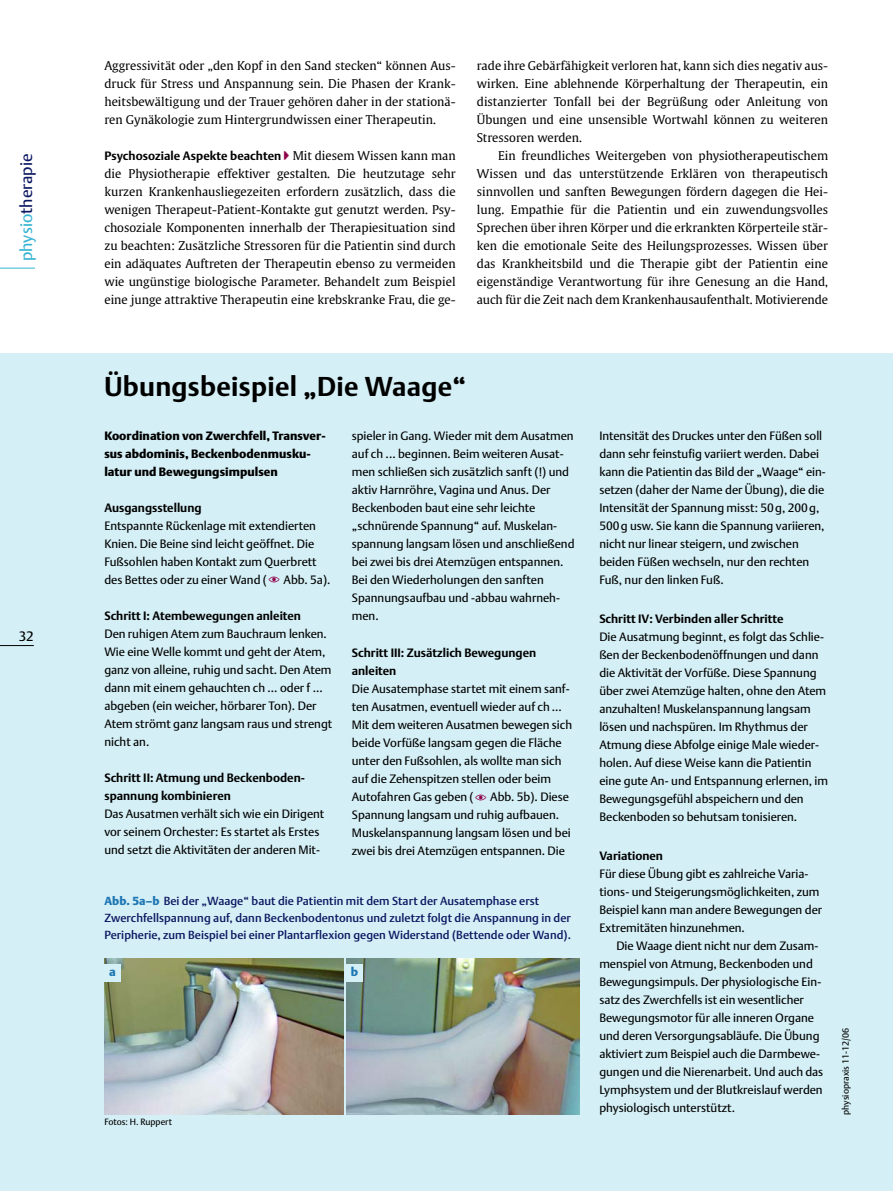
<style>
.page{position:relative;width:893px;height:1191px;background:#fff}
.page>*{position:absolute;margin:0;border:0;box-sizing:border-box;transform-origin:0 0}
.t1{font:700 27px "Thieme Argo One 04";letter-spacing:.01em;color:#000}
.t2{font:16.5px "Thieme Argo Two 04";letter-spacing:.005em;color:#0b1761}
.t3{font:13.5px "Thieme Argo Two 04";color:#000}
.t4{font:12px/18px "Thieme Argo Two 04";color:#000}
.t5{font:12px/18px "Thieme Gulliver 04";color:#000;text-align:justify}
.t6{font:700 12px/18px "Thieme Argo One 04";color:#000}
.t7{font:700 12px/18px "Thieme Argo Two 04";color:#000}
.t8{font:700 12px "Thieme Argo Two 04";color:#1f77b4}
.t9{font:11.7px/17.2px "Thieme Argo Three 04";letter-spacing:.005em;color:#0b1761}
.t10{font:9px "Thieme Argo Two 04";color:#000}
.s1{color:#35b3d1}
.s2{font-family:"Physiopraxis";font-weight:400;font-size:19.5px;color:#90034c}
.s3{font-family:"Thieme Gulliver 04";font-weight:400}
.s4{font-family:"Physiopraxis";font-size:19.5px;color:#90034c}
.s5{font-family:"Thieme Argo Two 04";font-weight:700;color:#1f77b4}
</style>
<div class="page">
<hr style="left:0;top:268px;width:35px;height:1px;background:#35b3d1">
<div style="left:0;top:353px;width:892px;height:838px;background:#d4eff5"></div>
<img style="left:104px;top:959px;width:239px;height:155px">
<img style="left:347px;top:959px;width:233px;height:155px">
<div style="left:104px;top:964px;width:17px;height:17px;background:#d4eff5"></div>
<div style="left:346px;top:964px;width:17px;height:17px;background:#d4eff5"></div>
<hr style="left:0;top:645px;width:34px;height:1px;background:#000">
<h2 class="t2" style="left:19px;top:261px;width:109px;rotate:-90deg"><span class="s1">physio</span>therapie</h2>
<p class="t3" style="left:19px;top:630px;width:17px">32</p>
<p class="t5" style="left:104px;top:57px;width:353px">Aggressivität oder „den Kopf in den Sand stecken“ können Aus&shy;druck für Stress und Anspannung sein. Die Phasen der Krank&shy;heitsbewältigung und der Trauer gehören daher in der stationä&shy;ren Gynäkologie zum Hintergrundwissen einer Therapeutin.</p>
<p class="t6" style="left:104px;top:147px;width:353px">Psychosoziale Aspekte beachten <span class="s2">s</span> <span class="s3">Mit diesem Wissen kann man</span></p>
<p class="t5" style="left:104px;top:165px;width:353px">die Physiotherapie effektiver gestalten. Die heutzutage sehr kurzen Krankenhausliegezeiten erfordern zusätzlich, dass die wenigen Therapeut-Patient-Kontakte gut genutzt werden. Psy&shy;chosoziale Komponenten innerhalb der Therapiesituation sind zu beachten: Zusätzliche Stressoren für die Patientin sind durch ein adäquates Auftreten der Therapeutin ebenso zu vermeiden wie ungünstige biologische Parameter. Behandelt zum Beispiel eine junge attraktive Therapeutin eine krebskranke Frau, die ge-</p>
<p class="t5" style="left:477px;top:57px;width:353px">rade ihre Gebärfähigkeit verloren hat, kann sich dies negativ aus&shy;wirken. Eine ablehnende Körperhaltung der Therapeutin, ein distanzierter Tonfall bei der Begrüßung oder Anleitung von Übungen und eine unsensible Wortwahl können zu weiteren Stressoren werden.</p>
<p class="t5" style="left:477px;top:147px;width:353px;text-indent:21px">Ein freundliches Weitergeben von physiotherapeutischem Wissen und das unterstützende Erklären von therapeutisch sinnvollen und sanften Bewegungen fördern dagegen die Hei&shy;lung. Empathie für die Patientin und ein zuwendungsvolles Sprechen über ihren Körper und die erkrankten Körperteile stär&shy;ken die emotionale Seite des Heilungsprozesses. Wissen über das Krankheitsbild und die Therapie gibt der Patientin eine eigenständige Verantwortung für ihre Genesung an die Hand, auch für die Zeit nach dem Krankenhausaufenthalt. Motivierende</p>
<h1 class="t1" style="left:104px;top:375px;width:363px">Übungsbeispiel „Die Waage“</h1>
<p class="t7" style="left:104px;top:427px;width:223px">Koordination von Zwerchfell, Transver&shy;sus abdominis, Beckenbodenmusku&shy;latur und Bewegungsimpulsen</p>
<p class="t6" style="left:104px;top:499px;width:99px">Ausgangsstellung</p>
<p class="t4" style="left:104px;top:517px;width:228px">Entspannte Rückenlage mit extendierten Knien. Die Beine sind leicht geöffnet. Die Fußsohlen haben Kontakt zum Querbrett des Bettes oder zu einer Wand (<span class="s4">a</span> Abb. 5a).</p>
<p class="t6" style="left:104px;top:607px;width:198px">Schritt I: Atembewegungen anleiten</p>
<p class="t4" style="left:104px;top:625px;width:229px">Den ruhigen Atem zum Bauchraum lenken.<br>Wie eine Welle kommt und geht der Atem, ganz von alleine, ruhig und sacht. Den Atem dann mit einem gehauchten ch ... oder f ... abgeben (ein weicher, hörbarer Ton). Der Atem strömt ganz langsam raus und strengt nicht an.</p>
<p class="t6" style="left:104px;top:769px;width:202px">Schritt II: Atmung und Beckenboden&shy;spannung kombinieren</p>
<p class="t4" style="left:104px;top:805px;width:221px">Das Ausatmen verhält sich wie ein Dirigent vor seinem Orchester: Es startet als Erstes und setzt die Aktivitäten der anderen Mit-</p>
<p class="t4" style="left:352px;top:427px;width:224px">spieler in Gang. Wieder mit dem Ausatmen auf ch ... beginnen. Beim weiteren Ausat&shy;men schließen sich zusätzlich sanft (!) und aktiv Harnröhre, Vagina und Anus. Der Beckenboden baut eine sehr leichte „schnürende Spannung“ auf. Muskelan&shy;spannung langsam lösen und anschließend bei zwei bis drei Atemzügen entspannen.<br>Bei den Wiederholungen den sanften Spannungsaufbau und -abbau wahrneh&shy;men.</p>
<p class="t6" style="left:352px;top:644px;width:186px">Schritt III: Zusätzlich Bewegungen anleiten</p>
<p class="t4" style="left:352px;top:681px;width:222px">Die Ausatemphase startet mit einem sanf&shy;ten Ausatmen, eventuell wieder auf ch ...<br>Mit dem weiteren Ausatmen bewegen sich beide Vorfüße langsam gegen die Fläche unter den Fußsohlen, als wollte man sich auf die Zehenspitzen stellen oder beim Autofahren Gas geben (<span class="s4">a</span> Abb. 5b). Diese Spannung langsam und ruhig aufbauen.<br>Muskelanspannung langsam lösen und bei zwei bis drei Atemzügen entspannen. Die</p>
<p class="t9" style="left:104px;top:893px;width:468px"><span class="s5">Abb. 5a–b</span> Bei der „Waage“ baut die Patientin mit dem Start der Ausatemphase erst<br>Zwerchfellspannung auf, dann Beckenbodentonus und zuletzt folgt die Anspannung in der<br>Peripherie, zum Beispiel bei einer Plantarflexion gegen Widerstand (Bettende oder Wand).</p>
<p class="t8" style="left:109px;top:967px;width:8px">a</p>
<p class="t8" style="left:351px;top:967px;width:9px">b</p>
<p class="t10" style="left:104px;top:1118px;width:69px">Fotos: H. Ruppert</p>
<p class="t4" style="left:599px;top:427px;width:228px">Intensität des Druckes unter den Füßen soll dann sehr feinstufig variiert werden. Dabei kann die Patientin das Bild der „Waage“ ein&shy;setzen (daher der Name der Übung), die die Intensität der Spannung misst: 50 g, 200 g, 500 g usw. Sie kann die Spannung variieren, nicht nur linear steigern, und zwischen beiden Füßen wechseln, nur den rechten Fuß, nur den linken Fuß.</p>
<p class="t6" style="left:599px;top:610px;width:186px">Schritt IV: Verbinden aller Schritte</p>
<p class="t4" style="left:599px;top:628px;width:230px">Die Ausatmung beginnt, es folgt das Schlie&shy;ßen der Beckenbodenöffnungen und dann die Aktivität der Vorfüße. Diese Spannung über zwei Atemzüge halten, ohne den Atem anzuhalten! Muskelanspannung langsam lösen und nachspüren. Im Rhythmus der Atmung diese Abfolge einige Male wieder&shy;holen. Auf diese Weise kann die Patientin eine gute An- und Entspannung erlernen, im Bewegungsgefühl abspeichern und den Beckenboden so behutsam tonisieren.</p>
<p class="t6" style="left:599px;top:847px;width:65px">Variationen</p>
<p class="t4" style="left:599px;top:865px;width:224px">Für diese Übung gibt es zahlreiche Varia&shy;tions- und Steigerungsmöglichkeiten, zum Beispiel kann man andere Bewegungen der Extremitäten hinzunehmen.</p>
<p class="t4" style="left:599px;top:937px;width:225px;text-indent:17px">Die Waage dient nicht nur dem Zusam&shy;menspiel von Atmung, Beckenboden und Bewegungsimpuls. Der physiologische Ein&shy;satz des Zwerchfells ist ein wesentlicher Bewegungsmotor für alle inneren Organe und deren Versorgungsabläufe. Die Übung aktiviert zum Beispiel auch die Darmbewe&shy;gungen und die Nierenarbeit. Und auch das Lymphsystem und der Blutkreislauf werden physiologisch unterstützt.</p>
<p class="t10" style="left:842px;top:1115px;width:89px;rotate:-90deg">physiopraxis 11-12/06</p>
</div>
